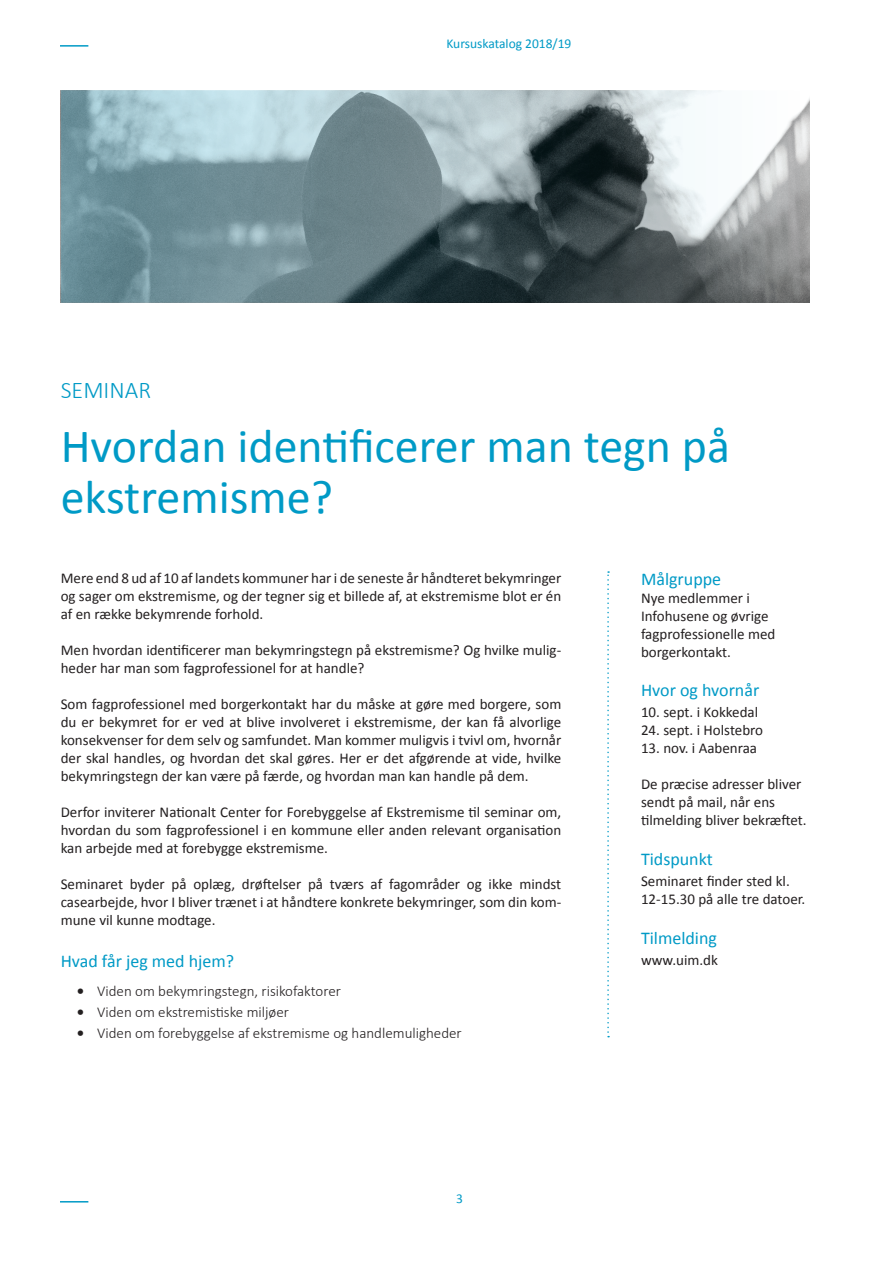
<style>
.page{position:relative;width:893px;height:1263px;background:#fff}
.page>*{position:absolute;margin:0;border:0;box-sizing:border-box;transform-origin:0 0}
.t1{font:48px/51px "Calibri";color:#009ac6}
.t2{font:300 24px "Calibri";color:#009ac6}
.t3{font:18px "Calibri";color:#009ac6}
.t4{font:15px/18px "Calibri";color:#231f20;text-align:justify}
.t5{font:300 15px/21px "Calibri";color:#231f20}
.t6{font:700 15px/21px "Calibri";color:#231f20;text-align:justify}
.t7{font:13.5px "Calibri";color:#009ac6}
</style>
<div class="page">
<svg style="left:607px;top:571px;width:2px;height:466px"></svg>
<svg style="left:61px;top:90px;width:748px;height:213px;background:#7e9196"></svg>
<hr style="left:60px;top:45px;width:28px;height:2px;background:#009ac6">
<svg style="left:60px;top:1201px;width:28px;height:1px"></svg>
<p class="t7" style="left:446px;top:35px;width:126px">Kursuskatalog 2018/19</p>
<h2 class="t2" style="left:61px;top:375px;width:92px">SEMINAR</h2>
<h1 class="t1" style="left:61px;top:420px;width:671px">Hvordan identificerer man tegn på ekstremisme?</h1>
<p class="t4" style="left:61px;top:569px;width:502px">Mere end 8 ud af 10 af landets kommuner har i de seneste år håndteret bekymringer og sager om ekstremisme, og der tegner sig et billede af, at ekstremisme blot er én af en række bekymrende forhold.</p>
<p class="t4" style="left:61px;top:641px;width:502px">Men hvordan identificerer man bekymringstegn på ekstremisme? Og hvilke mulig&shy;heder har man som fagprofessionel for at handle?</p>
<p class="t4" style="left:61px;top:695px;width:502px">Som fagprofessionel med borgerkontakt har du måske at gøre med borgere, som du er bekymret for er ved at blive involveret i ekstremisme, der kan få alvorlige konsekvenser for dem selv og samfundet. Man kommer muligvis i tvivl om, hvornår der skal handles, og hvordan det skal gøres. Her er det afgørende at vide, hvilke bekymringstegn der kan være på færde, og hvordan man kan handle på dem.</p>
<p class="t4" style="left:61px;top:803px;width:502px">Derfor inviterer Nationalt Center for Forebyggelse af Ekstremisme til seminar om, hvordan du som fagprofessionel i en kommune eller anden relevant organisation kan arbejde med at forebygge ekstremisme.</p>
<p class="t4" style="left:61px;top:875px;width:502px">Seminaret byder på oplæg, drøftelser på tværs af fagområder og ikke mindst casearbejde, hvor I bliver trænet i at håndtere konkrete bekymringer, som din kom&shy;mune vil kunne modtage.</p>
<p class="t3" style="left:61px;top:949px;width:175px">Hvad får jeg med hjem?</p>
<p class="t6" style="left:77px;top:980px;width:9px">• • •</p>
<p class="t5" style="left:97px;top:980px;width:366px">Viden om bekymringstegn, risikofaktorer<br>Viden om ekstremistiske miljøer<br>Viden om forebyggelse af ekstremisme og handlemuligheder</p>
<p class="t7" style="left:456px;top:1190px;width:8px">3</p>
<p class="t3" style="left:641px;top:567px;width:82px">Målgruppe</p>
<p class="t4" style="left:641px;top:589px;width:136px;text-align:left">Nye medlemmer i<br>Infohusene og øvrige fagprofessionelle med borgerkontakt.</p>
<p class="t3" style="left:641px;top:679px;width:120px">Hvor og hvornår</p>
<p class="t4" style="left:641px;top:703px;width:119px">10. sept. i Kokkedal</p>
<p class="t4" style="left:641px;top:721px;width:124px">24. sept. i Holstebro</p>
<p class="t4" style="left:641px;top:739px;width:118px">13. nov. i Aabenraa</p>
<p class="t4" style="left:641px;top:775px;width:167px;text-align:left">De præcise adresser bliver sendt på mail, når ens tilmelding bliver bekræftet.</p>
<p class="t3" style="left:641px;top:848px;width:73px">Tidspunkt</p>
<p class="t4" style="left:641px;top:872px;width:166px">Seminaret finder sted kl.<br>12-15.30 på alle tre datoer.</p>
<p class="t3" style="left:641px;top:926px;width:77px">Tilmelding</p>
<p class="t4" style="left:641px;top:951px;width:78px">www.uim.dk</p>
</div>
